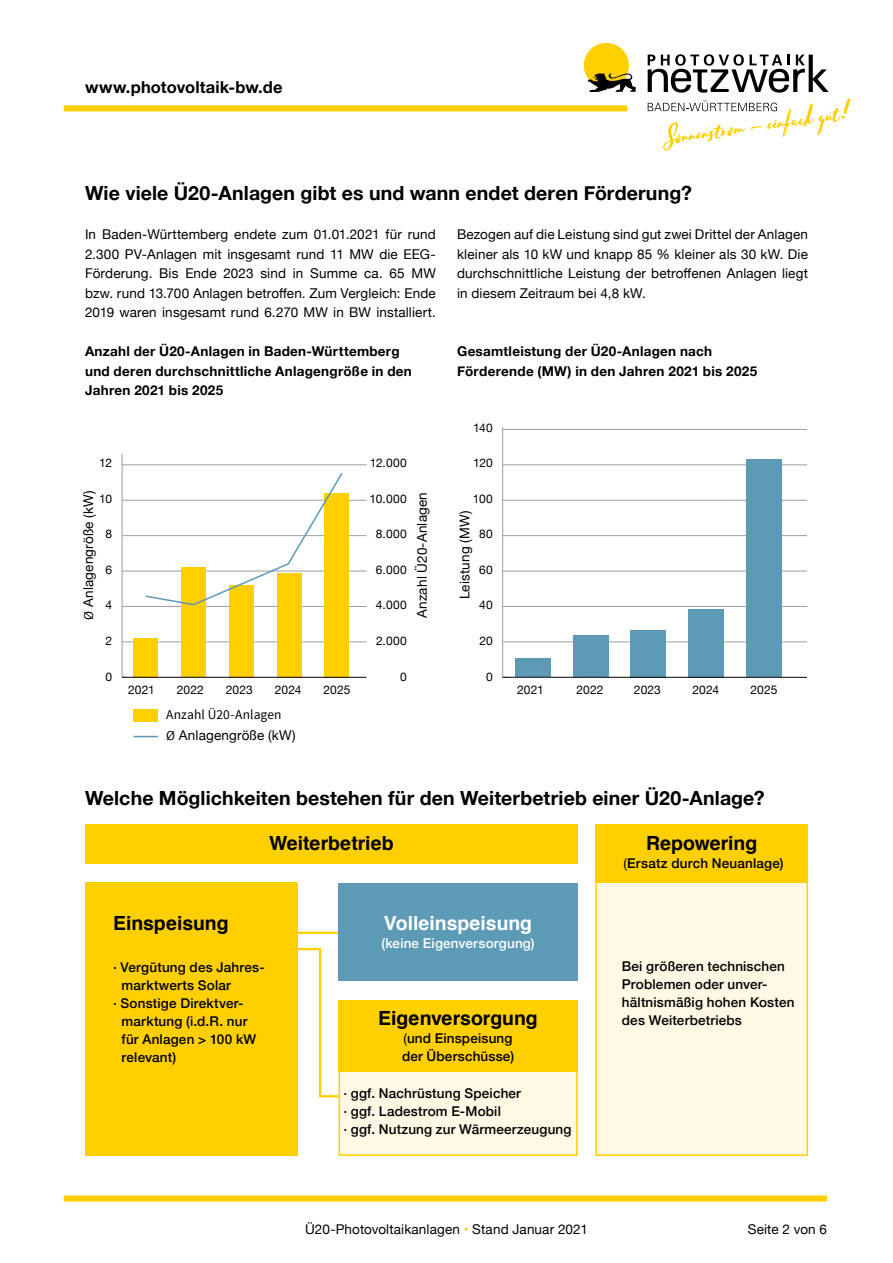
<style>
.page{position:relative;width:893px;height:1263px;background:#fff}
.page>*{position:absolute;margin:0;border:0;box-sizing:border-box;transform-origin:0 0}
.t1{font:700 19.5px "Helvetica Neue";letter-spacing:.005em;color:#000}
.t2{font:700 19.5px "Helvetica";color:#000}
.t3{font:700 19.5px "Helvetica";letter-spacing:-.005em;color:#fff}
.t4{font:700 16.5px "Helvetica Neue";letter-spacing:.005em;color:#000}
.t5{font:13.5px/19.5px "Helvetica Neue";letter-spacing:.01em;color:#000;text-align:justify}
.t6{font:500 13.5px/18px "Helvetica Neue";letter-spacing:.015em;color:#000}
.t7{font:700 13.5px/19.5px "Helvetica Neue";letter-spacing:.02em;color:#000}
.t8{font:500 13.5px "Helvetica Neue";letter-spacing:.015em;color:#fff}
.t9{font:13.5px "Source Sans Pro";letter-spacing:.005em;color:#000}
.t10{font:12px "Helvetica Neue";letter-spacing:.01em;color:#000}
.s1{font-family:"Source Sans Pro"}
.s2{font-weight:400}
.s3{color:#ffcf00}
</style>
<div class="page">
<div style="left:67px;top:1195px;width:757px;height:6px;background:#ffcf00"></div>
<div style="left:67px;top:105px;width:557px;height:6px;background:#ffcf00"></div>
<div style="left:584px;top:43px;width:45px;height:45px;background:#ffcf00;border-radius:50%"></div>
<svg style="left:588px;top:73px;width:48px;height:19px"></svg>
<svg style="left:648px;top:54px;width:181px;height:39px"></svg>
<svg style="left:648px;top:99px;width:202px;height:52px"></svg>
<hr style="left:294px;top:932px;width:59px;height:2px;background:#ffcf00">
<svg style="left:298px;top:947px;width:47px;height:151px"></svg>
<div style="left:595px;top:863px;width:213px;height:293px;background:#fff8e4;border:2px solid #ffcf00"></div>
<div style="left:85px;top:824px;width:493px;height:40px;background:#ffcf00"></div>
<div style="left:85px;top:883px;width:213px;height:273px;background:#ffcf00"></div>
<div style="left:339px;top:883px;width:239px;height:97px;background:#5c9ab5"></div>
<div style="left:595px;top:824px;width:213px;height:59px;background:#ffcf00"></div>
<div style="left:339px;top:1027px;width:239px;height:129px;background:#fff8e4;border:2px solid #ffcf00"></div>
<div style="left:339px;top:1000px;width:239px;height:72px;background:#ffcf00"></div>
<hr style="left:502px;top:428px;width:1px;height:249px;background:#9d9d9c">
<hr style="left:503px;top:642px;width:304px;height:1px;background:#9d9d9c">
<hr style="left:503px;top:606px;width:304px;height:1px;background:#9d9d9c">
<hr style="left:503px;top:571px;width:304px;height:1px;background:#9d9d9c">
<hr style="left:503px;top:535px;width:304px;height:1px;background:#9d9d9c">
<hr style="left:503px;top:500px;width:304px;height:1px;background:#9d9d9c">
<hr style="left:503px;top:465px;width:304px;height:1px;background:#9d9d9c">
<hr style="left:503px;top:429px;width:304px;height:1px;background:#9d9d9c">
<div style="left:746px;top:459px;width:36px;height:218px;background:#5c9ab5"></div>
<div style="left:688px;top:609px;width:36px;height:68px;background:#5c9ab5"></div>
<div style="left:630px;top:630px;width:36px;height:47px;background:#5c9ab5"></div>
<div style="left:573px;top:635px;width:35px;height:42px;background:#5c9ab5"></div>
<div style="left:515px;top:658px;width:36px;height:19px;background:#5c9ab5"></div>
<hr style="left:503px;top:677px;width:304px;height:1px;background:#000">
<hr style="left:122px;top:454px;width:1px;height:223px;background:#9d9d9c">
<hr style="left:122px;top:642px;width:245px;height:1px;background:#9d9d9c">
<hr style="left:122px;top:606px;width:245px;height:1px;background:#9d9d9c">
<hr style="left:122px;top:571px;width:245px;height:1px;background:#9d9d9c">
<hr style="left:122px;top:535px;width:245px;height:1px;background:#9d9d9c">
<hr style="left:122px;top:500px;width:245px;height:1px;background:#9d9d9c">
<hr style="left:122px;top:465px;width:245px;height:1px;background:#9d9d9c">
<div style="left:134px;top:710px;width:24px;height:12px;background:#ffcf00"></div>
<svg style="left:134px;top:736px;width:24px;height:1px"></svg>
<div style="left:324px;top:493px;width:25px;height:184px;background:#ffcf00"></div>
<div style="left:277px;top:573px;width:24px;height:104px;background:#ffcf00"></div>
<div style="left:229px;top:585px;width:25px;height:92px;background:#ffcf00"></div>
<div style="left:181px;top:567px;width:25px;height:110px;background:#ffcf00"></div>
<div style="left:134px;top:638px;width:24px;height:39px;background:#ffcf00"></div>
<svg style="left:144px;top:473px;width:199px;height:133px"></svg>
<hr style="left:122px;top:677px;width:245px;height:1px;background:#000">
<p class="t4" style="left:85px;top:74px;width:199px">www.photovoltaik-bw.de</p>
<h1 class="t1" style="left:85px;top:178px;width:608px">Wie viele Ü20-Anlagen gibt es und wann endet deren Förderung?</h1>
<p class="t5" style="left:85px;top:226px;width:352px">In Baden-Württemberg endete zum 01.01.2021 für rund 2.300 PV-Anlagen mit insgesamt rund 11 MW die EEG-Förderung. Bis Ende 2023 sind in Summe ca. 65 MW bzw. rund 13.700 Anlagen betroffen. Zum Vergleich: Ende 2019 waren insgesamt rund 6.270 MW in BW installiert.</p>
<p class="t7" style="left:85px;top:342px;width:328px">Anzahl der Ü20-Anlagen in Baden-Württemberg und deren durchschnittliche Anlagengröße in den<br>Jahren 2021 bis 2025</p>
<p class="t10" style="left:99px;top:454px;width:14px">12</p>
<p class="t10" style="left:99px;top:490px;width:14px">10</p>
<p class="t10" style="left:105px;top:525px;width:8px">8</p>
<p class="t10" style="left:105px;top:561px;width:8px">6</p>
<p class="t10" style="left:105px;top:596px;width:8px">4</p>
<p class="t10" style="left:105px;top:632px;width:8px">2</p>
<p class="t10" style="left:105px;top:668px;width:8px">0</p>
<p class="t10" style="left:370px;top:454px;width:38px">12.000</p>
<p class="t10" style="left:370px;top:490px;width:39px">10.000</p>
<p class="t10" style="left:376px;top:525px;width:32px">8.000</p>
<p class="t10" style="left:376px;top:561px;width:32px">6.000</p>
<p class="t10" style="left:376px;top:596px;width:32px">4.000</p>
<p class="t10" style="left:376px;top:632px;width:32px">2.000</p>
<p class="t10" style="left:400px;top:668px;width:8px">0</p>
<p class="t5" style="left:79px;top:620px;width:131px;rotate:-90deg"><span class="s1">Ø</span> Anlagengröße (kW)</p>
<p class="t5" style="left:413px;top:618px;width:127px;rotate:-90deg">Anzahl Ü20-Anlagen</p>
<p class="t10" style="left:128px;top:681px;width:28px">2021</p>
<p class="t10" style="left:177px;top:681px;width:29px">2022</p>
<p class="t10" style="left:226px;top:681px;width:28px">2023</p>
<p class="t10" style="left:275px;top:681px;width:28px">2024</p>
<p class="t10" style="left:324px;top:681px;width:28px">2025</p>
<p class="t9" style="left:166px;top:706px;width:117px">Anzahl Ü20-Anlagen</p>
<p class="t5" style="left:166px;top:726px;width:131px"><span class="s1">Ø</span> Anlagengröße (kW)</p>
<p class="t5" style="left:457px;top:225px;width:352px">Bezogen auf die Leistung sind gut zwei Drittel der Anlagen kleiner als 10 kW und knapp 85 % kleiner als 30 kW. Die durchschnittliche Leistung der betroffenen Anlagen liegt in diesem Zeitraum bei 4,8 kW.</p>
<p class="t7" style="left:457px;top:342px;width:302px">Gesamtleistung der Ü20-Anlagen nach<br>Förderende (MW) in den Jahren 2021 bis 2025</p>
<p class="t10" style="left:473px;top:419px;width:21px">140</p>
<p class="t10" style="left:473px;top:454px;width:21px">120</p>
<p class="t10" style="left:473px;top:490px;width:21px">100</p>
<p class="t10" style="left:479px;top:525px;width:15px">80</p>
<p class="t10" style="left:479px;top:561px;width:15px">60</p>
<p class="t10" style="left:479px;top:596px;width:15px">40</p>
<p class="t10" style="left:479px;top:632px;width:15px">20</p>
<p class="t10" style="left:486px;top:668px;width:8px">0</p>
<p class="t5" style="left:456px;top:599px;width:90px;rotate:-90deg">Leistung (MW)</p>
<p class="t10" style="left:517px;top:681px;width:28px">2021</p>
<p class="t10" style="left:576px;top:681px;width:29px">2022</p>
<p class="t10" style="left:634px;top:681px;width:28px">2023</p>
<p class="t10" style="left:692px;top:681px;width:28px">2024</p>
<p class="t10" style="left:751px;top:681px;width:28px">2025</p>
<h1 class="t1" style="left:85px;top:783px;width:681px">Welche Möglichkeiten bestehen für den Weiterbetrieb einer Ü20-Anlage?</h1>
<h1 class="t2" style="left:269px;top:828px;width:126px">Weiterbetrieb</h1>
<h1 class="t2" style="left:646px;top:828px;width:113px">Repowering</h1>
<p class="t6" style="left:624px;top:853px;width:161px"><span class="s2">(</span>Ersatz durch Neuanlage)</p>
<h1 class="t2" style="left:113px;top:907px;width:117px">Einspeisung</h1>
<p class="t6" style="left:113px;top:957px;width:153px">· Vergütung des Jahres-</p>
<p class="t6" style="left:122px;top:975px;width:111px">marktwerts Solar</p>
<p class="t6" style="left:113px;top:993px;width:132px">· Sonstige Direktver-</p>
<p class="t6" style="left:122px;top:1011px;width:127px">marktung (i.d.R. nur</p>
<p class="t6" style="left:122px;top:1029px;width:136px">für Anlagen &gt; 100 kW</p>
<p class="t6" style="left:122px;top:1047px;width:56px">relevant)</p>
<h1 class="t3" style="left:384px;top:907px;width:150px">Volleinspeisung</h1>
<p class="t8" style="left:382px;top:932px;width:155px">(keine Eigenversorgung)</p>
<h1 class="t2" style="left:378px;top:1002px;width:161px">Eigenversorgung</h1>
<p class="t6" style="left:402px;top:1028px;width:114px"><span class="s2">(</span>und Einspeisung der Überschüsse)</p>
<p class="t6" style="left:343px;top:1083px;width:230px">· ggf. Nachrüstung Speicher<br>· ggf. Ladestrom E-Mobil<br>· ggf. Nutzung zur Wärmeerzeugung</p>
<p class="t6" style="left:622px;top:956px;width:174px">Bei größeren technischen<br>Problemen oder unver&shy;hältnismäßig hohen Kosten des Weiterbetriebs</p>
<p class="t5" style="left:305px;top:1220px;width:284px">Ü20-Photovoltaikanlagen <span class="s3">•</span> Stand Januar 2021</p>
<p class="t5" style="left:748px;top:1220px;width:81px">Seite 2 von 6</p>
</div>
